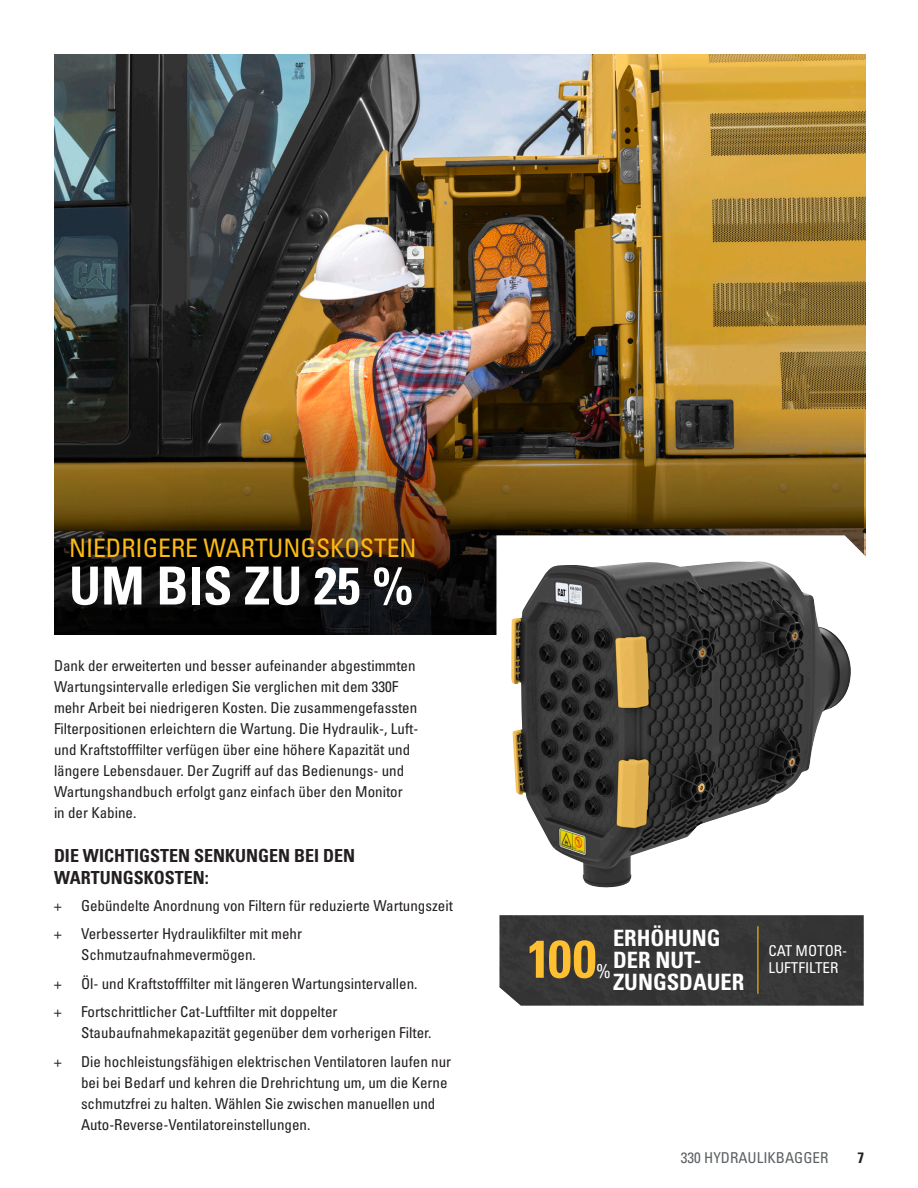
<style>
.page{position:relative;width:918px;height:1188px;background:#fff}
.page>*{position:absolute;margin:0;border:0;box-sizing:border-box;transform-origin:0 0}
.t1{font:52.95px "Univers LTCYR 67 Bold Cond";color:#fec031}
.Headline_large_white{font:52.5px "Univers LTCYR 67 Bold Cond";color:#fff}
.Subhead_small_yellow{font:condensed 25.5px "Univers LTCYR 57";color:#fcba13}
.t2{font:22.5px/21.8px "Univers LTCYR 67 Bold Cond";color:#fff}
.t3{font:condensed 19.8px "Univers LTCYR 57";color:#fff}
.Headline_small_black{font:18px/21.6px "Univers LTCYR 67 Bold Cond";color:#231f20}
.Body_copy{font:condensed 15px/21px "Univers LTCYR 57";color:#231f20}
.t4{font:condensed 15px "Univers LTCYR 57";color:#fff}
.t5{font:condensed 15px "Univers LTCYR 57";color:#5d6163}
.t6{font:15px "Univers LTCYR 67 Bold Cond";color:#231f20}
</style>
<div class="page">
<img style="left:54px;top:54px;width:810px;height:580px">
<div style="left:500px;top:915px;width:364px;height:91px;background:#373738"></div>
<svg style="left:495px;top:533px;width:371px;height:355px"></svg>
<hr style="left:757px;top:926px;width:1px;height:68px;background:#fcba13">
<p class="Subhead_small_yellow" style="left:69px;top:531px;width:349px">NIEDRIGERE WARTUNGSKOSTEN</p>
<p class="Headline_large_white" style="left:69px;top:554px;width:346px">UM BIS ZU 25 %</p>
<p class="Body_copy" style="left:54px;top:655px;width:366px">Dank der erweiterten und besser aufeinander abgestimmten Wartungsintervalle erledigen Sie verglichen mit dem 330F mehr Arbeit bei niedrigeren Kosten. Die zusammengefassten Filterpositionen erleichtern die Wartung. Die Hydraulik-, Luft&shy;und Kraftstofffilter verfügen über eine höhere Kapazität und längere Lebensdauer. Der Zugriff auf das Bedienungs- und Wartungshandbuch erfolgt ganz einfach über den Monitor<br>in der Kabine.</p>
<p class="Headline_small_black" style="left:54px;top:845px;width:303px">DIE WICHTIGSTEN SENKUNGEN BEI DEN<br>WARTUNGSKOSTEN:</p>
<p class="Body_copy" style="left:54px;top:895px;width:9px">+</p>
<p class="Body_copy" style="left:81px;top:895px;width:373px">Gebündelte Anordnung von Filtern für reduzierte Wartungszeit</p>
<p class="Body_copy" style="left:54px;top:923px;width:9px">+</p>
<p class="Body_copy" style="left:81px;top:923px;width:223px">Verbesserter Hydraulikfilter mit mehr<br>Schmutzaufnahmevermögen.</p>
<p class="Body_copy" style="left:54px;top:973px;width:9px">+</p>
<p class="Body_copy" style="left:81px;top:973px;width:338px">Öl- und Kraftstofffilter mit längeren Wartungsintervallen.</p>
<p class="Body_copy" style="left:54px;top:1001px;width:9px">+</p>
<p class="Body_copy" style="left:81px;top:1001px;width:352px">Fortschrittlicher Cat-Luftfilter mit doppelter<br>Staubaufnahmekapazität gegenüber dem vorherigen Filter.</p>
<p class="Body_copy" style="left:54px;top:1051px;width:9px">+</p>
<p class="Body_copy" style="left:81px;top:1051px;width:372px">Die hochleistungsfähigen elektrischen Ventilatoren laufen nur bei bei Bedarf und kehren die Drehrichtung um, um die Kerne schmutzfrei zu halten. Wählen Sie zwischen manuellen und Auto-Reverse-Ventilatoreinstellungen.</p>
<p class="t2" style="left:613px;top:927px;width:133px">ERHÖHUNG<br>DER NUT-<br>ZUNGSDAUER</p>
<p class="t1" style="left:527px;top:926px;width:71px">100</p>
<p class="t4" style="left:768px;top:941px;width:80px">CAT MOTOR-</p>
<p class="t3" style="left:596px;top:958px;width:17px">%</p>
<p class="t4" style="left:768px;top:958px;width:71px">LUFTFILTER</p>
<p class="t5" style="left:681px;top:1148px;width:149px">330 HYDRAULIKBAGGER</p>
<p class="t6" style="left:857px;top:1148px;width:8px">7</p>
</div>
